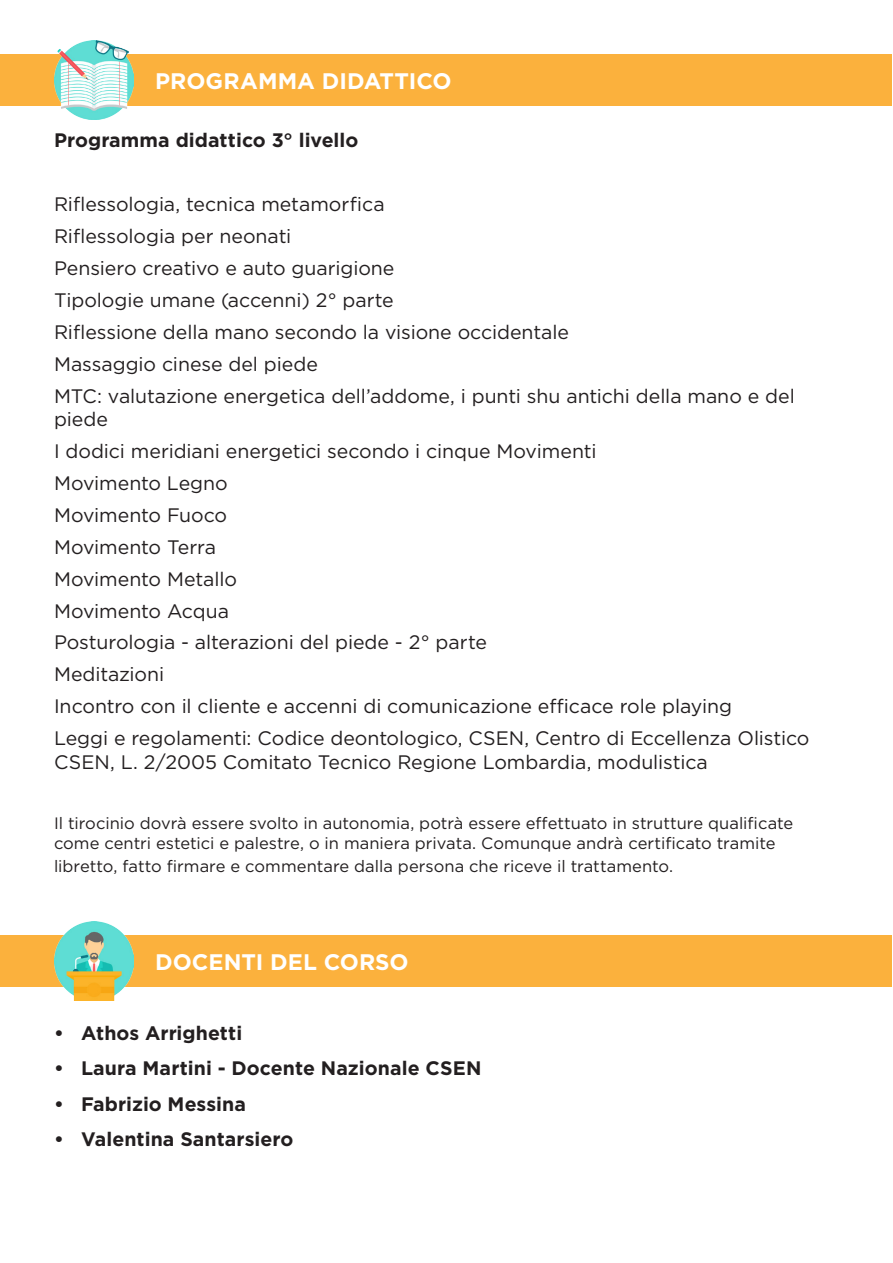
<style>
.page{position:relative;width:893px;height:1263px;background:#fff}
.page>*{position:absolute;margin:0;border:0;box-sizing:border-box;transform-origin:0 0}
.t1{font:700 22.5px "Gotham";color:#fff}
.t2{font:19.5px/23.4px "Gotham";letter-spacing:-.005em;color:#231f20}
.t3{font:700 19.5px "Gotham";letter-spacing:.005em;color:#231f20}
.t4{font:16.5px/19.8px "Gotham";color:#231f20}
</style>
<div class="page">
<div style="left:1px;top:54px;width:891px;height:52px;background:#fbb13d"></div>
<div style="left:1px;top:935px;width:891px;height:52px;background:#fbb13d"></div>
<img style="left:54px;top:40px;width:79px;height:79px">
<img style="left:54px;top:922px;width:79px;height:79px">
<p class="t1" style="left:155px;top:66px;width:298px">PROGRAMMA DIDATTICO</p>
<p class="t3" style="left:54px;top:128px;width:306px">Programma didattico 3° livello</p>
<p class="t2" style="left:54px;top:192px;width:332px">Riflessologia, tecnica metamorfica</p>
<p class="t2" style="left:54px;top:224px;width:239px">Riflessologia per neonati</p>
<p class="t2" style="left:54px;top:256px;width:342px">Pensiero creativo e auto guarigione</p>
<p class="t2" style="left:54px;top:288px;width:341px">Tipologie umane (accenni) 2° parte</p>
<p class="t2" style="left:54px;top:320px;width:517px">Riflessione della mano secondo la visione occidentale</p>
<p class="t2" style="left:54px;top:352px;width:265px">Massaggio cinese del piede</p>
<p class="t2" style="left:54px;top:384px;width:742px">MTC: valutazione energetica dell’addome, i punti shu antichi della mano e del piede</p>
<p class="t2" style="left:54px;top:439px;width:544px">I dodici meridiani energetici secondo i cinque Movimenti</p>
<p class="t2" style="left:54px;top:471px;width:175px">Movimento Legno</p>
<p class="t2" style="left:54px;top:503px;width:175px">Movimento Fuoco</p>
<p class="t2" style="left:54px;top:535px;width:164px">Movimento Terra</p>
<p class="t2" style="left:54px;top:567px;width:184px">Movimento Metallo</p>
<p class="t2" style="left:54px;top:598px;width:177px">Movimento Acqua</p>
<p class="t2" style="left:54px;top:630px;width:434px">Posturologia - alterazioni del piede - 2° parte</p>
<p class="t2" style="left:54px;top:662px;width:112px">Meditazioni</p>
<p class="t2" style="left:54px;top:694px;width:679px">Incontro con il cliente e accenni di comunicazione efficace role playing</p>
<p class="t2" style="left:54px;top:726px;width:757px">Leggi e regolamenti: Codice deontologico, CSEN, Centro di Eccellenza Olistico<br>CSEN, L. 2/2005 Comitato Tecnico Regione Lombardia, modulistica</p>
<p class="t4" style="left:54px;top:813px;width:741px">Il tirocinio dovrà essere svolto in autonomia, potrà essere effettuato in strutture qualificate come centri estetici e palestre, o in maniera privata. Comunque andrà certificato tramite</p>
<p class="t4" style="left:54px;top:856px;width:621px">libretto, fatto firmare e commentare dalla persona che riceve il trattamento.</p>
<p class="t1" style="left:155px;top:947px;width:255px">DOCENTI DEL CORSO</p>
<p class="t3" style="left:54px;top:1020px;width:190px">• Athos Arrighetti</p>
<p class="t3" style="left:54px;top:1055px;width:429px">• Laura Martini - Docente Nazionale CSEN</p>
<p class="t3" style="left:54px;top:1091px;width:194px">• Fabrizio Messina</p>
<p class="t3" style="left:54px;top:1126px;width:241px">• Valentina Santarsiero</p>
</div>
